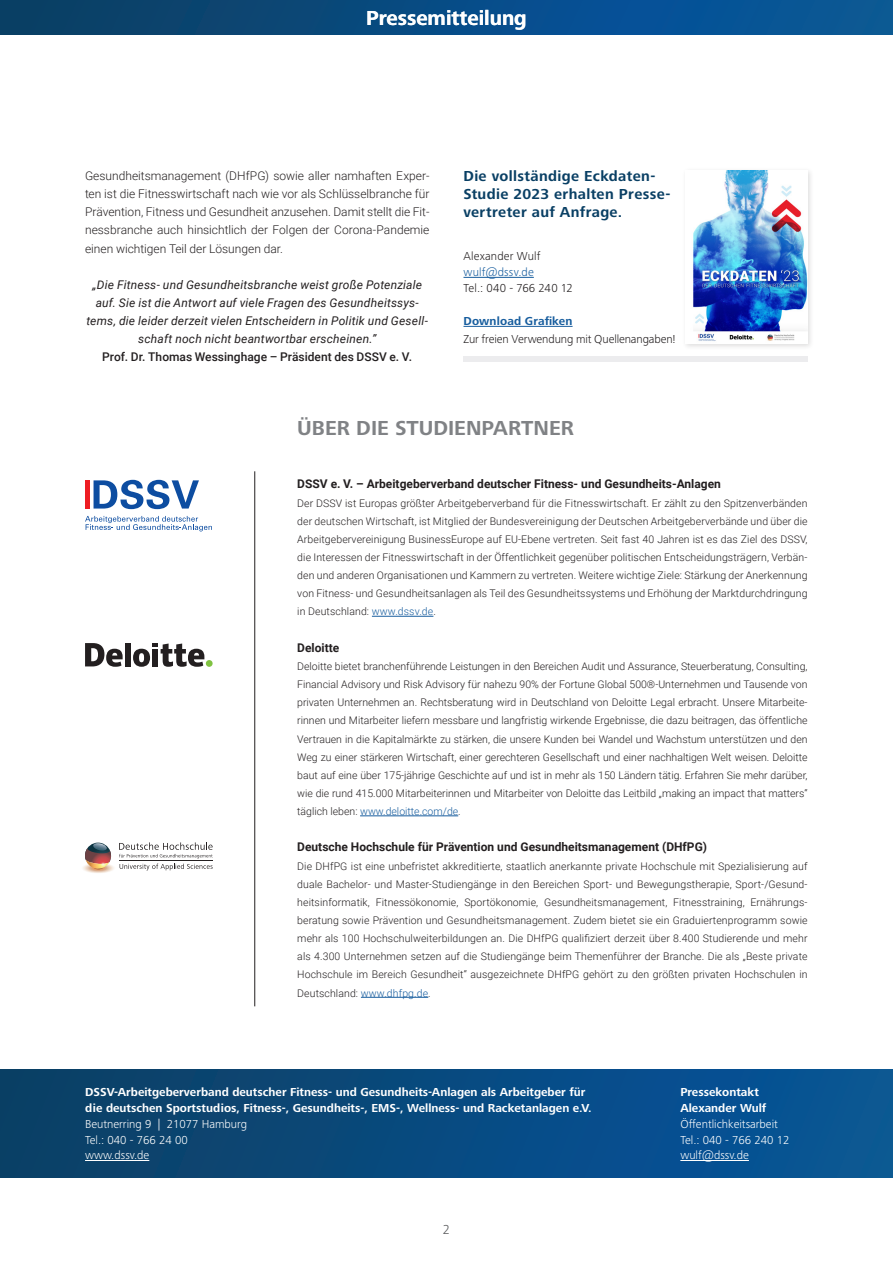
<style>
.page{position:relative;width:893px;height:1263px;background:#fff}
.page>*{position:absolute;margin:0;border:0;box-sizing:border-box;transform-origin:0 0}
.t1{font:700 21px "Frutiger Next Pro";color:#808285}
.t2{font:700 21px "Frutiger Next Pro";color:#fff}
.t3{font:700 15px/18px "Frutiger Next Pro";letter-spacing:.025em;color:#093f64}
.t4{font:300 13.5px "Frutiger Next Pro";color:#57585a}
.t5{font:300 12px/18.1px "Roboto";color:#231f20;text-align:justify}
.t6{font:italic 12px/18.1px "Roboto";letter-spacing:.015em;color:#231f20;text-align:center}
.t7{font:700 12px/15.8px "Frutiger Next Pro";color:#fff}
.t8{font:700 12px "Roboto";color:#231f20}
.t9{font:300 12px/15.8px "Frutiger Next Pro";color:#fff}
.t10{font:500 12px "Roboto";color:#231f20}
.t11{font:300 12px "Frutiger Next Pro";letter-spacing:-.005em;color:#231f20}
.t12{font:300 12px "Frutiger Next Pro";letter-spacing:.015em;color:#231f20}
.t13{font:700 12px "Frutiger Next Pro";letter-spacing:.015em;color:#175d9e}
.t14{font:300 12px "Frutiger Next Pro";letter-spacing:.015em;color:#175d9e}
.t15{font:300 10.5px/18.1px "Roboto";letter-spacing:.01em;color:#231f20;text-align:justify}
.s1{color:#175d9e}
</style>
<div class="page">
<div style="left:0;top:0;width:893px;height:34px;background:linear-gradient(to right,#0a3e64,#0759a1)"></div>
<hr style="left:254px;top:471px;width:1px;height:535px;background:#231f20">
<div style="left:0;top:1069px;width:893px;height:109px;background:linear-gradient(to right,#0b3f64,#07569a)"></div>
<hr style="left:85px;top:1160px;width:64px;height:1px;background:#fff">
<hr style="left:680px;top:1160px;width:69px;height:1px;background:#fff">
<hr style="left:372px;top:616px;width:61px;height:1px;background:#175d9e">
<hr style="left:360px;top:815px;width:98px;height:1px;background:#175d9e">
<hr style="left:361px;top:997px;width:67px;height:1px;background:#175d9e">
<svg style="left:83px;top:842px;width:130px;height:31px"></svg>
<hr style="left:119px;top:860px;width:94px;height:1px;background:#231f20">
<svg style="left:94px;top:480px;width:105px;height:29px"></svg>
<svg style="left:85px;top:516px;width:127px;height:15px"></svg>
<hr style="left:85px;top:480px;width:4px;height:29px;background:#ee1d23">
<div style="left:206px;top:660px;width:7px;height:7px;background:#7fc241;border-radius:50%"></div>
<div style="left:125px;top:643px;width:6px;height:23px;background:#231f20"></div>
<svg style="left:133px;top:643px;width:71px;height:24px"></svg>
<svg style="left:85px;top:643px;width:38px;height:24px"></svg>
<hr style="left:463px;top:277px;width:71px;height:1px;background:#175d9e">
<hr style="left:463px;top:326px;width:110px;height:1px;background:#175d9e">
<div style="left:682px;top:167px;width:133px;height:183px;background:#231f20;opacity:.15"></div>
<img style="left:685px;top:170px;width:123px;height:173px">
<div style="left:463px;top:356px;width:345px;height:5px;background:#ececee"></div>
<h1 class="t2" style="left:366px;top:6px;width:162px">Pressemitteilung</h1>
<p class="t5" style="left:85px;top:166px;width:346px">Gesundheitsmanagement (DHfPG) sowie aller namhaften Exper&shy;ten ist die Fitnesswirtschaft nach wie vor als Schlüsselbranche für Prävention, Fitness und Gesundheit anzusehen. Damit stellt die Fit&shy;nessbranche auch hinsichtlich der Folgen der Corona-Pandemie einen wichtigen Teil der Lösungen dar.</p>
<p class="t6" style="left:86px;top:275px;width:343px">„Die Fitness- und Gesundheitsbranche weist große Potenziale auf. Sie ist die Antwort auf viele Fragen des Gesundheitssys&shy;tems, die leider derzeit vielen Entscheidern in Politik und Gesell&shy;schaft noch nicht beantwortbar erscheinen.”</p>
<p class="t10" style="left:102px;top:349px;width:311px">Prof. Dr. Thomas Wessinghage – Präsident des DSSV e. V.</p>
<h2 class="t3" style="left:463px;top:167px;width:209px">Die vollständige Eckdaten-<br>Studie 2023 erhalten Presse&shy;vertreter auf Anfrage.</h2>
<p class="t12" style="left:463px;top:250px;width:78px">Alexander Wulf</p>
<p class="t14" style="left:463px;top:265px;width:72px">wulf@dssv.de</p>
<p class="t12" style="left:463px;top:281px;width:111px">Tel.: 040 - 766 240 12</p>
<p class="t13" style="left:463px;top:314px;width:111px">Download Grafiken</p>
<p class="t11" style="left:463px;top:332px;width:214px">Zur freien Verwendung mit Quellenangaben!</p>
<h1 class="t1" style="left:297px;top:416px;width:278px">ÜBER DIE STUDIENPARTNER</h1>
<p class="t8" style="left:297px;top:476px;width:425px">DSSV e. V. – Arbeitgeberverband deutscher Fitness- und Gesundheits-Anlagen</p>
<p class="t15" style="left:297px;top:493px;width:512px">Der DSSV ist Europas größter Arbeitgeberverband für die Fitnesswirtschaft. Er zählt zu den Spitzenverbänden der deutschen Wirtschaft, ist Mitglied der Bundesvereinigung der Deutschen Arbeitgeberverbände und über die Arbeitgebervereinigung BusinessEurope auf EU-Ebene vertreten. Seit fast 40 Jahren ist es das Ziel des DSSV, die Interessen der Fitnesswirtschaft in der Öffentlichkeit gegenüber politischen Entscheidungsträgern, Verbän&shy;den und anderen Organisationen und Kammern zu vertreten. Weitere wichtige Ziele: Stärkung der Anerkennung von Fitness- und Gesundheitsanlagen als Teil des Gesundheitssystems und Erhöhung der Marktdurchdringung in Deutschland: <span class="s1">www.dssv.de</span>.</p>
<p class="t8" style="left:297px;top:639px;width:44px">Deloitte</p>
<p class="t15" style="left:297px;top:657px;width:512px">Deloitte bietet branchenführende Leistungen in den Bereichen Audit und Assurance, Steuerberatung, Consulting, Financial Advisory und Risk Advisory für nahezu 90% der Fortune Global 500®-Unternehmen und Tausende von privaten Unternehmen an. Rechtsberatung wird in Deutschland von Deloitte Legal erbracht. Unsere Mitarbeite&shy;rinnen und Mitarbeiter liefern messbare und langfristig wirkende Ergebnisse, die dazu beitragen, das öffentliche Vertrauen in die Kapitalmärkte zu stärken, die unsere Kunden bei Wandel und Wachstum unterstützen und den Weg zu einer stärkeren Wirtschaft, einer gerechteren Gesellschaft und einer nachhaltigen Welt weisen. Deloitte baut auf eine über 175-jährige Geschichte auf und ist in mehr als 150 Ländern tätig. Erfahren Sie mehr darüber, wie die rund 415.000 Mitarbeiterinnen und Mitarbeiter von Deloitte das Leitbild „making an impact that matters“ täglich leben: <span class="s1">www.deloitte.com/de</span>.</p>
<p class="t8" style="left:297px;top:839px;width:411px">Deutsche Hochschule für Prävention und Gesundheitsmanagement (DHfPG)</p>
<p class="t15" style="left:297px;top:856px;width:512px">Die DHfPG ist eine unbefristet akkreditierte, staatlich anerkannte private Hochschule mit Spezialisierung auf duale Bachelor- und Master-Studiengänge in den Bereichen Sport- und Bewegungstherapie, Sport-/Gesund&shy;heitsinformatik, Fitnessökonomie, Sportökonomie, Gesundheitsmanagement, Fitnesstraining, Ernährungs&shy;beratung sowie Prävention und Gesundheitsmanagement. Zudem bietet sie ein Graduiertenprogramm sowie mehr als 100 Hochschulweiterbildungen an. Die DHfPG qualifiziert derzeit über 8.400 Studierende und mehr als 4.300 Unternehmen setzen auf die Studiengänge beim Themenführer der Branche. Die als „Beste private Hochschule im Bereich Gesundheit“ ausgezeichnete DHfPG gehört zu den größten privaten Hochschulen in Deutschland: <span class="s1">www.dhfpg.de</span>.</p>
<p class="t7" style="left:85px;top:1084px;width:508px">DSSV-Arbeitgeberverband deutscher Fitness- und Gesundheits-Anlagen als Arbeitgeber für die deutschen Sportstudios, Fitness-, Gesundheits-, EMS-, Wellness- und Racketanlagen e.V.</p>
<p class="t9" style="left:85px;top:1116px;width:164px">Beutnerring 9 | 21077 Hamburg<br>Tel.: 040 - 766 24 00 www.dssv.de</p>
<p class="t4" style="left:443px;top:1222px;width:9px">2</p>
<p class="t7" style="left:680px;top:1084px;width:87px">Pressekontakt<br>Alexander Wulf</p>
<p class="t9" style="left:680px;top:1116px;width:111px">Öffentlichkeitsarbeit<br>Tel.: 040 - 766 240 12 wulf@dssv.de</p>
</div>
